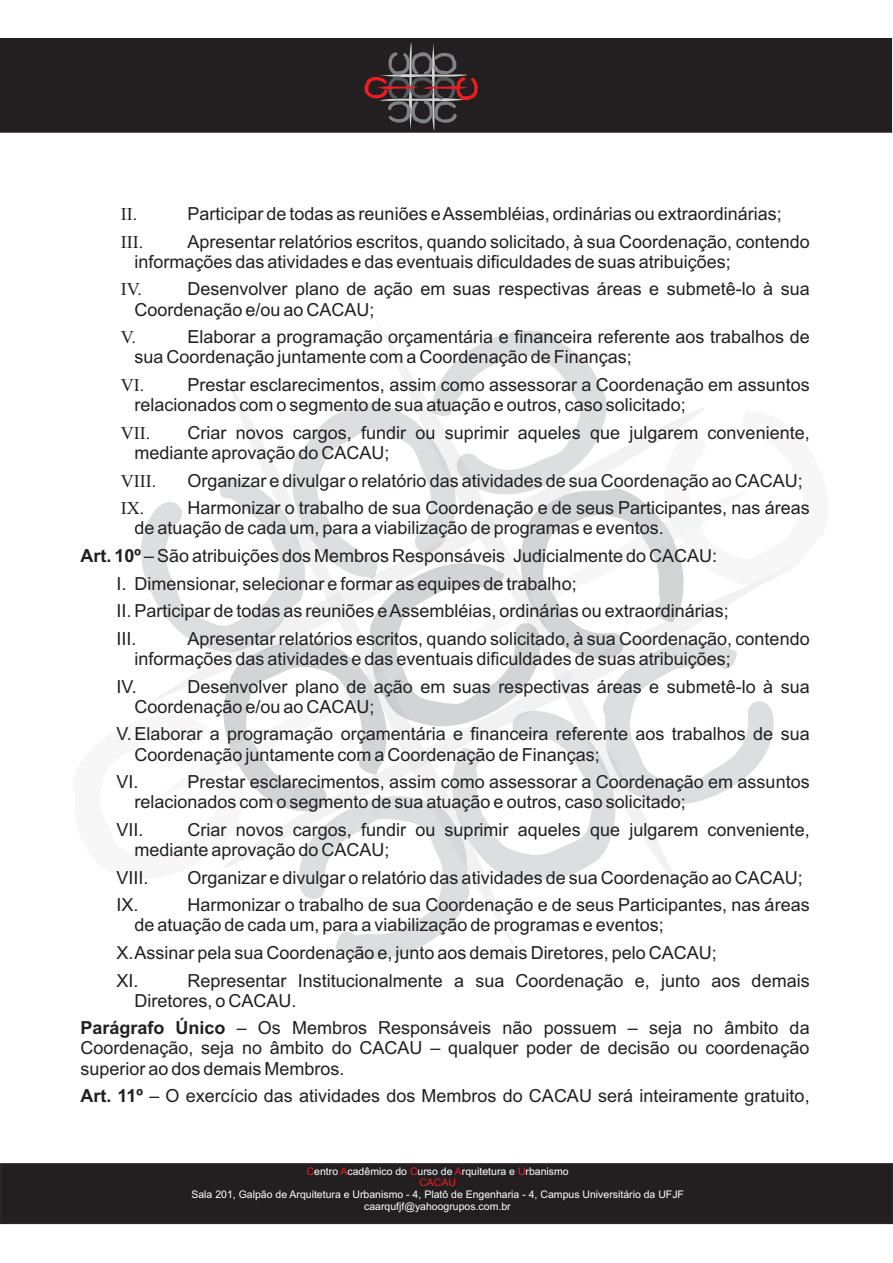
<style>
.page{position:relative;width:893px;height:1263px;background:#fff}
.page>*{position:absolute;margin:0;border:0;box-sizing:border-box;transform-origin:0 0}
.t1{font:18px/20.1px "Arial";color:#231f20}
.t2{font:18px "Times New Roman";color:#231f20}
.t3{font:10.5px/11.7px "Arial";color:#fff;text-align:center}
.t4{font:10.5px "Arial";color:#ed1c24}
.s1{font-family:"Times New Roman"}
.s2{font-weight:700}
.s3{color:#ed1c24}
</style>
<div class="page">
<div style="left:0;top:39px;width:892px;height:93px;background:#231f20"></div>
<div style="left:0;top:38px;width:892px;height:94px;border:1px solid #231f20"></div>
<img style="left:141px;top:475px;width:167px;height:159px">
<img style="left:433px;top:330px;width:175px;height:148px">
<img style="left:288px;top:402px;width:172px;height:178px">
<img style="left:368px;top:562px;width:174px;height:167px">
<img style="left:297px;top:793px;width:174px;height:166px">
<img style="left:601px;top:665px;width:173px;height:142px">
<img style="left:452px;top:709px;width:166px;height:174px">
<img style="left:146px;top:634px;width:301px;height:172px">
<img style="left:436px;top:478px;width:329px;height:187px">
<svg style="left:364px;top:38px;width:114px;height:95px"></svg>
<div style="left:0;top:1163px;width:893px;height:61px;background:#231f20"></div>
<p class="t2" style="left:121px;top:207px;width:18px">II.</p>
<p class="t1" style="left:188px;top:205px;width:596px">Participar de todas as reuniões e Assembléias, ordinárias ou extraordinárias;</p>
<p class="t2" style="left:121px;top:235px;width:24px">III.</p>
<p class="t1" style="left:134px;top:233px;width:677px;text-indent:53px">Apresentar relatórios escritos, quando solicitado, à sua Coordenação, contendo informações das atividades e das eventuais dificuldades de suas atribuições;</p>
<p class="t2" style="left:121px;top:283px;width:23px">IV.</p>
<p class="t1" style="left:134px;top:281px;width:677px;text-indent:53px">Desenvolver plano de ação em suas respectivas áreas e submetê-lo à sua<br>Coordenação e/ou ao CACAU;</p>
<p class="t2" style="left:121px;top:331px;width:17px">V.</p>
<p class="t1" style="left:134px;top:328px;width:677px;text-indent:53px">Elaborar a programação orçamentária e financeira referente aos trabalhos de sua Coordenação juntamente com a Coordenação de Finanças;</p>
<p class="t1" style="left:134px;top:376px;width:677px;text-indent:-13px"><span class="s1">VI.</span> Prestar esclarecimentos, assim como assessorar a Coordenação em assuntos relacionados com o segmento de sua atuação e outros, caso solicitado;</p>
<p class="t2" style="left:121px;top:426px;width:31px">VII.</p>
<p class="t1" style="left:134px;top:424px;width:677px;text-indent:53px">Criar novos cargos, fundir ou suprimir aqueles que julgarem conveniente, mediante aprovação do CACAU;</p>
<p class="t2" style="left:121px;top:474px;width:37px">VIII.</p>
<p class="t1" style="left:121px;top:468px;width:690px;line-height:27.8px;text-indent:67px">Organizar e divulgar o relatório das atividades de sua Coordenação ao CACAU;<br><span class="s1">IX.</span> Harmonizar o trabalho de sua Coordenação e de seus Participantes, nas áreas</p>
<p class="t1" style="left:134px;top:520px;width:531px">de atuação de cada um, para a viabilização de programas e eventos.</p>
<p class="t1" style="left:80px;top:547px;width:638px"><span class="s2">Art. 10º</span> – São atribuições dos Membros Responsáveis Judicialmente do CACAU:</p>
<p class="t1" style="left:116px;top:575px;width:462px">I. Dimensionar, selecionar e formar as equipes de trabalho;</p>
<p class="t1" style="left:116px;top:603px;width:614px">II. Participar de todas as reuniões e Assembléias, ordinárias ou extraordinárias;</p>
<p class="t1" style="left:116px;top:630px;width:22px">III.</p>
<p class="t1" style="left:134px;top:630px;width:677px;text-indent:53px">Apresentar relatórios escritos, quando solicitado, à sua Coordenação, contendo informações das atividades e das eventuais dificuldades de suas atribuições;</p>
<p class="t1" style="left:116px;top:678px;width:22px">IV.</p>
<p class="t1" style="left:134px;top:678px;width:677px;text-indent:53px">Desenvolver plano de ação em suas respectivas áreas e submetê-lo à sua<br>Coordenação e/ou ao CACAU;</p>
<p class="t1" style="left:134px;top:726px;width:677px;text-indent:-18px">V.Elaborar a programação orçamentária e financeira referente aos trabalhos de sua<br>Coordenação juntamente com a Coordenação de Finanças;</p>
<p class="t1" style="left:116px;top:773px;width:24px">VI.</p>
<p class="t1" style="left:134px;top:773px;width:677px;text-indent:53px">Prestar esclarecimentos, assim como assessorar a Coordenação em assuntos relacionados com o segmento de sua atuação e outros, caso solicitado;</p>
<p class="t1" style="left:116px;top:821px;width:29px">VII.</p>
<p class="t1" style="left:134px;top:821px;width:677px;text-indent:53px">Criar novos cargos, fundir ou suprimir aqueles que julgarem conveniente, mediante aprovação do CACAU;</p>
<p class="t1" style="left:116px;top:869px;width:34px">VIII.</p>
<p class="t1" style="left:187px;top:869px;width:617px">Organizar e divulgar o relatório das atividades de sua Coordenação ao CACAU;</p>
<p class="t1" style="left:116px;top:896px;width:24px">IX.</p>
<p class="t1" style="left:134px;top:896px;width:677px;text-indent:53px">Harmonizar o trabalho de sua Coordenação e de seus Participantes, nas áreas de atuação de cada um, para a viabilização de programas e eventos;</p>
<p class="t1" style="left:116px;top:940px;width:602px;line-height:27.6px">X.Assinar pela sua Coordenação e, junto aos demais Diretores, pelo CACAU;<br>XI.</p>
<p class="t1" style="left:134px;top:972px;width:677px;text-indent:53px">Representar Institucionalmente a sua Coordenação e, junto aos demais<br>Diretores, o CACAU.</p>
<p class="t1" style="left:80px;top:1019px;width:731px;text-align:justify"><span class="s2">Parágrafo Único</span> – Os Membros Responsáveis não possuem – seja no âmbito da Coordenação, seja no âmbito do CACAU – qualquer poder de decisão ou coordenação superior ao dos demais Membros.</p>
<p class="t1" style="left:80px;top:1087px;width:731px"><span class="s2">Art. 11º</span> – O exercício das atividades dos Membros do CACAU será inteiramente gratuito,</p>
<p class="t4" style="left:341px;top:1167px;width:9px">A</p>
<p class="t4" style="left:410px;top:1167px;width:9px">C</p>
<p class="t4" style="left:455px;top:1167px;width:9px">A</p>
<p class="t4" style="left:518px;top:1167px;width:9px">U</p>
<p class="t4" style="left:419px;top:1179px;width:38px">CACAU</p>
<p class="t3" style="left:191px;top:1189px;width:494px">Sala 201, Galpão de Arquitetura e Urbanismo - 4, Platô de Engenharia - 4, Campus Universitário da UFJF caarqufjf@yahoogrupos.com.br</p>
<p class="t3" style="left:307px;top:1166px;width:264px"><span class="s3">C</span>entro cadêmico do urso de rquitetura e rbanismo</p>
</div>
